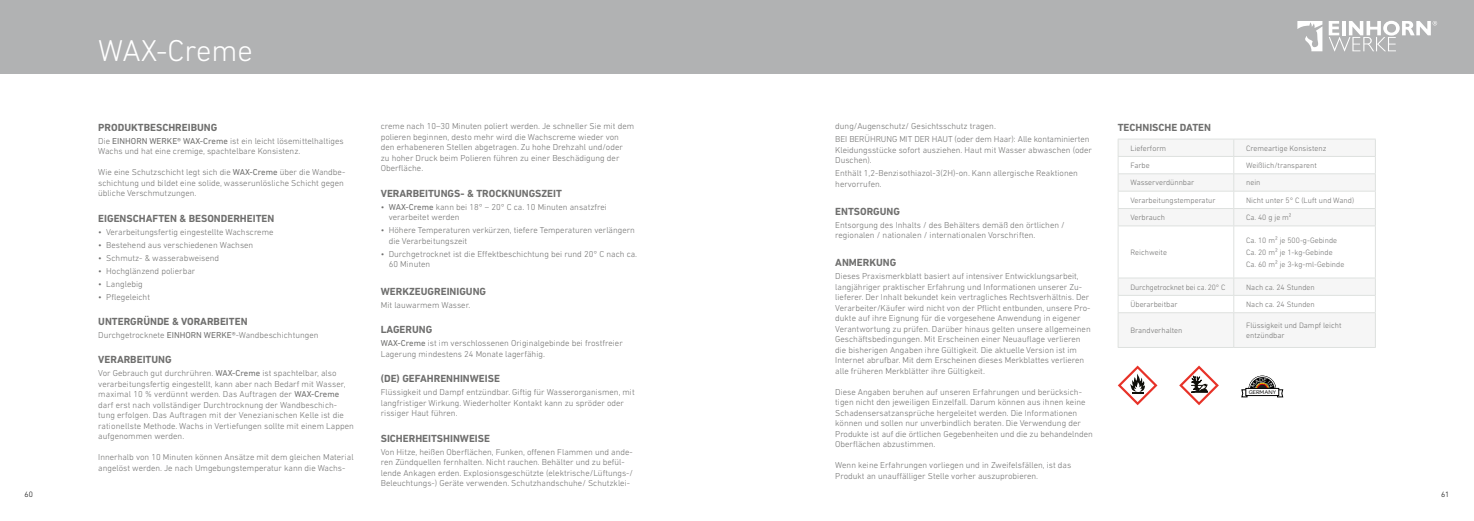
<style>
.page{position:relative;width:1474px;height:521px;background:#fff}
.page>*{position:absolute;margin:0;border:0;box-sizing:border-box;transform-origin:0 0}
.t1{font:300 30.62px "DIN Next LT Pro";color:#fff}
.t2{font:700 10.5px "DIN Next LT Pro";color:#6f6f6e}
.t3{font:300 8.75px/10.5px "DIN Next LT Pro";color:#6f6f6e}
.t4{font:300 7.88px/11.9px "DIN Next LT Pro";color:#6f6f6e}
.t5{font:300 7.88px "DIN Next LT Pro";color:#000}
.t6{font:5.25px "Quarion";color:#000}
.s1{font-weight:400}
</style>
<div class="page">
<div style="left:0;top:0;width:744px;height:74px;background:#b1b2b3"></div>
<div style="left:729px;top:0;width:744px;height:74px;background:#b1b2b3"></div>
<svg style="left:1297px;top:21px;width:25px;height:30px"></svg>
<svg style="left:1328px;top:21px;width:108px;height:30px"></svg>
<svg style="left:1118px;top:227px;width:256px;height:51px"></svg>
<hr style="left:1117px;top:226px;width:1px;height:52px;background:#dee1df">
<hr style="left:1233px;top:226px;width:1px;height:52px;background:#dee1df">
<hr style="left:1374px;top:226px;width:1px;height:52px;background:#dee1df">
<hr style="left:1117px;top:226px;width:116px;height:1px;background:#dee1df">
<svg style="left:1117px;top:139px;width:258px;height:87px"></svg>
<hr style="left:1233px;top:226px;width:142px;height:1px;background:#dee1df">
<svg style="left:1117px;top:278px;width:258px;height:69px"></svg>
<hr style="left:1233px;top:295px;width:142px;height:1px;background:#dee1df">
<hr style="left:1117px;top:312px;width:116px;height:1px;background:#dee1df">
<hr style="left:1117px;top:347px;width:116px;height:1px;background:#dee1df">
<hr style="left:1233px;top:312px;width:142px;height:1px;background:#dee1df">
<hr style="left:1233px;top:347px;width:142px;height:1px;background:#dee1df">
<svg style="left:1117px;top:365px;width:40px;height:40px"></svg>
<svg style="left:1179px;top:365px;width:39px;height:40px"></svg>
<svg style="left:1241px;top:375px;width:42px;height:22px"></svg>
<h1 class="t1" style="left:98px;top:33px;width:156px">WAX-Creme</h1>
<p class="t2" style="left:98px;top:121px;width:121px">PRODUKTBESCHREIBUNG</p>
<p class="t3" style="left:98px;top:135px;width:247px">Die <span class="s1">EINHORN WERKE® WAX-Creme</span> ist ein leicht lösemittelhaltiges<br>Wachs und hat eine cremige, spachtelbare Konsistenz.</p>
<p class="t3" style="left:98px;top:167px;width:248px">Wie eine Schutzschicht legt sich die <span class="s1">WAX-Creme</span> über die Wandbe&shy;schichtung und bildet eine solide, wasserunlösliche Schicht gegen übliche Verschmutzungen.</p>
<p class="t2" style="left:98px;top:212px;width:178px">EIGENSCHAFTEN &amp; BESONDERHEITEN</p>
<p class="t3" style="left:98px;top:226px;width:177px">• Verarbeitungsfertig eingestellte Wachscreme</p>
<p class="t3" style="left:98px;top:239px;width:157px">• Bestehend aus verschiedenen Wachsen</p>
<p class="t3" style="left:98px;top:252px;width:122px">• Schmutz- &amp; wasserabweisend</p>
<p class="t3" style="left:98px;top:265px;width:99px">• Hochglänzend polierbar</p>
<p class="t3" style="left:98px;top:278px;width:46px">• Langlebig</p>
<p class="t3" style="left:98px;top:291px;width:53px">• Pflegeleicht</p>
<p class="t2" style="left:98px;top:315px;width:151px">UNTERGRÜNDE &amp; VORARBEITEN</p>
<p class="t3" style="left:98px;top:330px;width:222px">Durchgetrocknete <span class="s1">EINHORN WERKE®</span>-Wandbeschichtungen</p>
<p class="t2" style="left:98px;top:354px;width:75px">VERARBEITUNG</p>
<p class="t3" style="left:98px;top:368px;width:257px">Vor Gebrauch gut durchrühren. <span class="s1">WAX-Creme</span> ist spachtelbar, also verarbeitungsfertig eingestellt, kann aber nach Bedarf mit Wasser, maximal 10 % verdünnt werden. Das Auftragen der <span class="s1">WAX-Creme </span>darf erst nach vollständiger Durchtrocknung der Wandbeschich&shy;tung erfolgen. Das Auftragen mit der Venezianischen Kelle ist die rationellste Methode. Wachs in Vertiefungen sollte mit einem Lappen aufgenommen werden.</p>
<p class="t3" style="left:98px;top:452px;width:257px">Innerhalb von 10 Minuten können Ansätze mit dem gleichen Material angelöst werden. Je nach Umgebungstemperatur kann die Wachs-</p>
<p class="t3" style="left:381px;top:121px;width:255px">creme nach 10–30 Minuten poliert werden. Je schneller Sie mit dem polieren beginnen, desto mehr wird die Wachscreme wieder von den erhabeneren Stellen abgetragen. Zu hohe Drehzahl und/oder<br>zu hoher Druck beim Polieren führen zu einer Beschädigung der Oberfläche.</p>
<p class="t2" style="left:381px;top:187px;width:183px">VERARBEITUNGS- &amp; TROCKNUNGSZEIT</p>
<p class="t3" style="left:389px;top:201px;width:220px;text-indent:-8px">• <span class="s1">WAX-Creme</span> kann bei 18° – 20° C ca. 10 Minuten ansatzfrei verarbeitet werden</p>
<p class="t3" style="left:389px;top:225px;width:248px;text-indent:-8px">• Höhere Temperaturen verkürzen, tiefere Temperaturen verlängern die Verarbeitungszeit</p>
<p class="t3" style="left:389px;top:248px;width:250px;text-indent:-8px">• Durchgetrocknet ist die Effektbeschichtung bei rund 20° C nach ca.<br>60 Minuten</p>
<p class="t2" style="left:381px;top:285px;width:107px">WERKZEUGREINIGUNG</p>
<p class="t3" style="left:381px;top:299px;width:91px">Mit lauwarmem Wasser.</p>
<p class="t2" style="left:381px;top:324px;width:53px">LAGERUNG</p>
<p class="t3" style="left:381px;top:338px;width:243px"><span class="s1">WAX-Creme</span> ist im verschlossenen Originalgebinde bei frostfreier<br>Lagerung mindestens 24 Monate lagerfähig.</p>
<p class="t2" style="left:381px;top:373px;width:121px">(DE) GEFAHRENHINWEISE</p>
<p class="t3" style="left:381px;top:387px;width:255px">Flüssigkeit und Dampf entzündbar. Giftig für Wasserorganismen, mit langfristiger Wirkung. Wiederholter Kontakt kann zu spröder oder rissiger Haut führen.</p>
<p class="t2" style="left:381px;top:432px;width:111px">SICHERHEITSHINWEISE</p>
<p class="t3" style="left:381px;top:447px;width:254px">Von Hitze, heißen Oberflächen, Funken, offenen Flammen und ande&shy;ren Zündquellen fernhalten. Nicht rauchen. Behälter und zu befül&shy;lende Ankagen erden. Explosionsgeschützte (elektrische/Lüftungs-/ Beleuchtungs-) Geräte verwenden. Schutzhandschuhe/ Schutzklei-</p>
<p class="t3" style="left:835px;top:120px;width:256px;line-height:13px">dung/Augenschutz/ Gesichtsschutz tragen.<br>BEI BERÜHRUNG MIT DER HAUT (oder dem Haar): Alle kontaminierten</p>
<p class="t3" style="left:835px;top:144px;width:258px">Kleidungsstücke sofort ausziehen. Haut mit Wasser abwaschen (oder<br>Duschen).</p>
<p class="t3" style="left:835px;top:168px;width:244px">Enthält 1,2-Benzisothiazol-3(2H)-on. Kann allergische Reaktionen hervorrufen.</p>
<p class="t2" style="left:835px;top:205px;width:66px">ENTSORGUNG</p>
<p class="t3" style="left:835px;top:220px;width:231px">Entsorgung des Inhalts / des Behälters demäß den örtlichen / regionalen / nationalen / internationalen Vorschriften.</p>
<p class="t2" style="left:835px;top:256px;width:63px">ANMERKUNG</p>
<p class="t3" style="left:835px;top:271px;width:257px">Dieses Praxismerkblatt basiert auf intensiver Entwicklungsarbeit, langjähriger praktischer Erfahrung und Informationen unserer Zu&shy;lieferer. Der Inhalt bekundet kein vertragliches Rechtsverhältnis. Der Verarbeiter/Käufer wird nicht von der Pflicht entbunden, unsere Pro&shy;dukte auf ihre Eignung für die vorgesehene Anwendung in eigener Verantwortung zu prüfen. Darüber hinaus gelten unsere allgemeinen Geschäftsbedingungen. Mit Erscheinen einer Neuauflage verlieren die bisherigen Angaben ihre Gültigkeit. Die aktuelle Version ist im Internet abrufbar. Mit dem Erscheinen dieses Merkblattes verlieren alle früheren Merkblätter ihre Gültigkeit.</p>
<p class="t3" style="left:835px;top:386px;width:259px">Diese Angaben beruhen auf unseren Erfahrungen und berücksich&shy;tigen nicht den jeweiligen Einzelfall. Darum können aus ihnen keine Schadensersatzansprüche hergeleitet werden. Die Informationen können und sollen nur unverbindlich beraten. Die Verwendung der Produkte ist auf die örtlichen Gegebenheiten und die zu behandelnden Oberflächen abzustimmen.</p>
<p class="t3" style="left:835px;top:460px;width:237px">Wenn keine Erfahrungen vorliegen und in Zweifelsfällen, ist das<br>Produkt an unauffälliger Stelle vorher auszuprobieren.</p>
<p class="t2" style="left:1117px;top:121px;width:95px">TECHNISCHE DATEN</p>
<p class="t4" style="left:1130px;top:142px;width:37px">Lieferform</p>
<p class="t4" style="left:1246px;top:142px;width:82px">Cremeartige Konsistenz</p>
<p class="t4" style="left:1130px;top:159px;width:21px">Farbe</p>
<p class="t4" style="left:1246px;top:159px;width:72px">Weißlich/transparent</p>
<p class="t4" style="left:1130px;top:177px;width:65px">Wasserverdünnbar</p>
<p class="t4" style="left:1246px;top:177px;width:16px">nein</p>
<p class="t4" style="left:1130px;top:194px;width:86px">Verarbeitungstemperatur</p>
<p class="t4" style="left:1246px;top:194px;width:109px">Nicht unter 5° C (Luft und Wand)</p>
<p class="t4" style="left:1130px;top:211px;width:36px">Verbrauch</p>
<p class="t4" style="left:1246px;top:211px;width:47px">Ca. 40 g je m²</p>
<p class="t4" style="left:1130px;top:246px;width:38px">Reichweite</p>
<p class="t4" style="left:1246px;top:234px;width:100px">Ca. 10 m² je 500-g-Gebinde<br>Ca. 20 m² je 1-kg-Gebinde<br>Ca. 60 m² je 3-kg-ml-Gebinde</p>
<p class="t4" style="left:1130px;top:281px;width:96px">Durchgetrocknet bei ca. 20° C</p>
<p class="t4" style="left:1246px;top:281px;width:70px">Nach ca. 24 Stunden</p>
<p class="t4" style="left:1130px;top:298px;width:49px">Überarbeitbar</p>
<p class="t4" style="left:1246px;top:298px;width:70px">Nach ca. 24 Stunden</p>
<p class="t4" style="left:1130px;top:324px;width:53px">Brandverhalten</p>
<p class="t4" style="left:1246px;top:321px;width:97px;line-height:9.5px">Flüssigkeit und Dampf leicht entzündbar</p>
<p class="t6" style="left:1248px;top:389px;width:29px">GERMANY</p>
<p class="t5" style="left:25px;top:490px;width:10px">60</p>
<p class="t5" style="left:1440px;top:490px;width:10px">61</p>
</div>
